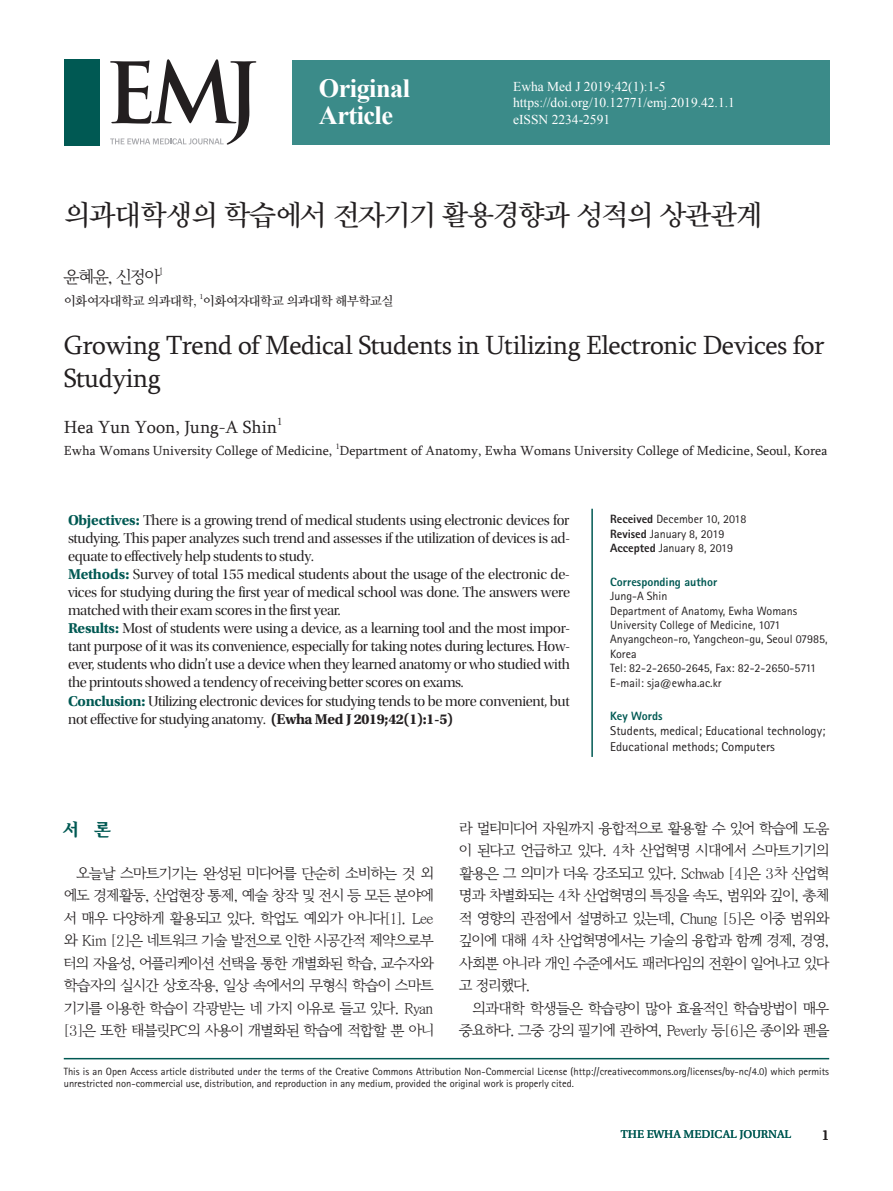
<style>
.page{position:relative;width:893px;height:1191px;background:#fff}
.page>*{position:absolute;margin:0;border:0;box-sizing:border-box;transform-origin:0 0}
.t1{font:30px "Sand Tm";letter-spacing:-.05em;color:#231f20}
.t2{font:27px/32.4px "Sylfaen";letter-spacing:-.02em;color:#231f20}
.t3{font:700 26.25px/27.8px "Times New Roman";letter-spacing:-.02em;color:#fff}
.t4{font:18px "Sylfaen";color:#231f20}
.t5{font:18px "Y Batang 160";color:#005953}
.t6{font:17.25px "Y Batang 120";letter-spacing:-.05em;color:#231f20}
.t7{font:15px/18px "Utopia Std Disp";letter-spacing:-.02em;color:#231f20}
.t8{font:15px/22.5px "Y Batang 120";letter-spacing:-.035em;color:#231f20;text-align:justify}
.t9{font:15px "Utopia Std Capt";color:#231f20}
.t10{font:13.5px "Sylfaen";color:#231f20}
.t11{font:13.5px/16.5px "Times New Roman";color:#fff}
.t12{font:13.5px "Sand Tm";letter-spacing:-.05em;color:#231f20}
.t13{font:12.75px/15.3px "Rotis Sans Serif Std";color:#231f20}
.t14{font:12px/14.4px "Rotis Sans Serif Std";color:#231f20}
.t15{font:800 12px "Rotis Sans Serif Std";color:#005953}
.t16{font:12px "Utopia Std Capt";color:#005953}
.t17{font:10.5px/12.6px "Rotis Sans Serif Std";color:#231f20}
.t18{font:10.5px "Sylfaen";color:#231f20}
.t19{font:10.05px "Y Batang 120";color:#231f20}
.t20{font:7.8px "Sand Tm";color:#231f20}
.t21{font:7.8px "Sylfaen";color:#231f20}
.s1{font-family:"Utopia Std";font-weight:700;color:#005953}
.s2{font-family:"Utopia Std";font-weight:700}
.s3{font-weight:800}
</style>
<div class="page">
<div style="left:292px;top:60px;width:537px;height:85px;background:#3b8b89"></div>
<div style="left:64px;top:60px;width:35px;height:86px;background:#005953"></div>
<hr style="left:591px;top:509px;width:2px;height:248px;background:#005953">
<svg style="left:110px;top:59px;width:146px;height:86px"></svg>
<hr style="left:64px;top:1058px;width:765px;height:1px;background:#005953">
<h3 class="t3" style="left:319px;top:73px;width:93px">Original<br>Article</h3>
<p class="t11" style="left:513px;top:78px;width:223px">Ewha Med J 2019;42(1):1-5 https://doi.org/10.12771/emj.2019.42.1.1 eISSN 2234-2591</p>
<h1 class="t1" style="left:64px;top:201px;width:701px">의과대학생의 학습에서 전자기기 활용경향과 성적의 상관관계</h1>
<p class="t6" style="left:64px;top:268px;width:98px">윤혜윤, 신정아</p>
<p class="t19" style="left:159px;top:266px;width:6px">1</p>
<p class="t12" style="left:64px;top:295px;width:331px">이화여자대학교 의과대학, 이화여자대학교 의과대학 해부학교실</p>
<p class="t20" style="left:199px;top:293px;width:5px">1</p>
<h2 class="t2" style="left:64px;top:329px;width:762px">Growing Trend of Medical Students in Utilizing Electronic Devices for<br>Studying</h2>
<p class="t4" style="left:64px;top:415px;width:215px">Hea Yun Yoon, Jung-A Shin</p>
<p class="t18" style="left:277px;top:414px;width:7px">1</p>
<p class="t10" style="left:64px;top:442px;width:270px">Ewha Womans University College of Medicine,</p>
<p class="t21" style="left:336px;top:441px;width:5px">1</p>
<p class="t10" style="left:340px;top:442px;width:489px">Department of Anatomy, Ewha Womans University College of Medicine, Seoul, Korea</p>
<p class="t7" style="left:68px;top:512px;width:503px"><span class="s1">Objectives:</span> There is a growing trend of medical students using electronic devices for studying. This paper analyzes such trend and assesses if the utilization of devices is ad&shy;equate to effectively help students to study.<br><span class="s1">Methods:</span> Survey of total 155 medical students about the usage of the electronic de&shy;vices for studying during the first year of medical school was done. The answers were matched with their exam scores in the first year.<br><span class="s1">Results:</span> Most of students were using a device, as a learning tool and the most impor&shy;tant purpose of it was its convenience, especially for taking notes during lectures. How&shy;ever, students who didn’t use a device when they learned anatomy or who studied with the printouts showed a tendency of receiving better scores on exams.<br><span class="s1">Conclusion:</span> Utilizing electronic devices for studying tends to be more convenient, but not effective for studying anatomy. <span class="s2">(Ewha Med J 2019;42(1):1-5)</span></p>
<p class="t14" style="left:610px;top:512px;width:138px"><span class="s3">Received</span> December 10, 2018<br><span class="s3">Revised</span> January 8, 2019<br><span class="s3">Accepted</span> January 8, 2019</p>
<p class="t15" style="left:610px;top:574px;width:109px">Corresponding author</p>
<p class="t14" style="left:610px;top:589px;width:219px">Jung-A Shin<br>Department of Anatomy, Ewha Womans<br>University College of Medicine, 1071<br>Anyangcheon-ro, Yangcheon-gu, Seoul 07985,<br>Korea<br>Tel: 82-2-2650-2645, Fax: 82-2-2650-5711<br>E-mail: sja@ewha.ac.kr</p>
<p class="t15" style="left:610px;top:708px;width:54px">Key Words</p>
<p class="t13" style="left:610px;top:723px;width:217px">Students, medical; Educational technology;<br>Educational methods; Computers</p>
<p class="t5" style="left:64px;top:820px;width:48px">서 론</p>
<p class="t8" style="left:64px;top:862px;width:372px;text-indent:13px">오늘날 스마트기기는 완성된 미디어를 단순히 소비하는 것 외 에도 경제활동, 산업현장 통제, 예술 창작 및 전시 등 모든 분야에 서 매우 다양하게 활용되고 있다. 학업도 예외가 아니다[1]. Lee 와 Kim [2]은 네트워크 기술 발전으로 인한 시공간적 제약으로부 터의 자율성, 어플리케이션 선택을 통한 개별화된 학습, 교수자와 학습자의 실시간 상호작용, 일상 속에서의 무형식 학습이 스마트 기기를 이용한 학습이 각광받는 네 가지 이유로 들고 있다. Ryan [3]은 또한 태블릿PC의 사용이 개별화된 학습에 적합할 뿐 아니</p>
<p class="t8" style="left:459px;top:817px;width:372px">라 멀티미디어 자원까지 융합적으로 활용할 수 있어 학습에 도움 이 된다고 언급하고 있다. 4차 산업혁명 시대에서 스마트기기의 활용은 그 의미가 더욱 강조되고 있다. Schwab [4]은 3차 산업혁 명과 차별화되는 4차 산업혁명의 특징을 속도, 범위와 깊이, 총체 적 영향의 관점에서 설명하고 있는데, Chung [5]은 이중 범위와 깊이에 대해 4차 산업혁명에서는 기술의 융합과 함께 경제, 경영, 사회뿐 아니라 개인 수준에서도 패러다임의 전환이 일어나고 있다 고 정리했다.</p>
<p class="t8" style="left:459px;top:997px;width:371px;text-align:right">의과대학 학생들은 학습량이 많아 효율적인 학습방법이 매우 중요하다. 그중 강의 필기에 관하여, Peverly 등[6]은 종이와 펜을</p>
<p class="t17" style="left:64px;top:1064px;width:767px">This is an Open Access article distributed under the terms of the Creative Commons Attribution Non-Commercial License (http://creativecommons.org/licenses/by-nc/4.0) which permits unrestricted non-commercial use, distribution, and reproduction in any medium, provided the original work is properly cited.</p>
<p class="t16" style="left:621px;top:1127px;width:172px">THE EWHA MEDICAL JOURNAL</p>
<p class="t9" style="left:822px;top:1126px;width:9px">1</p>
</div>
